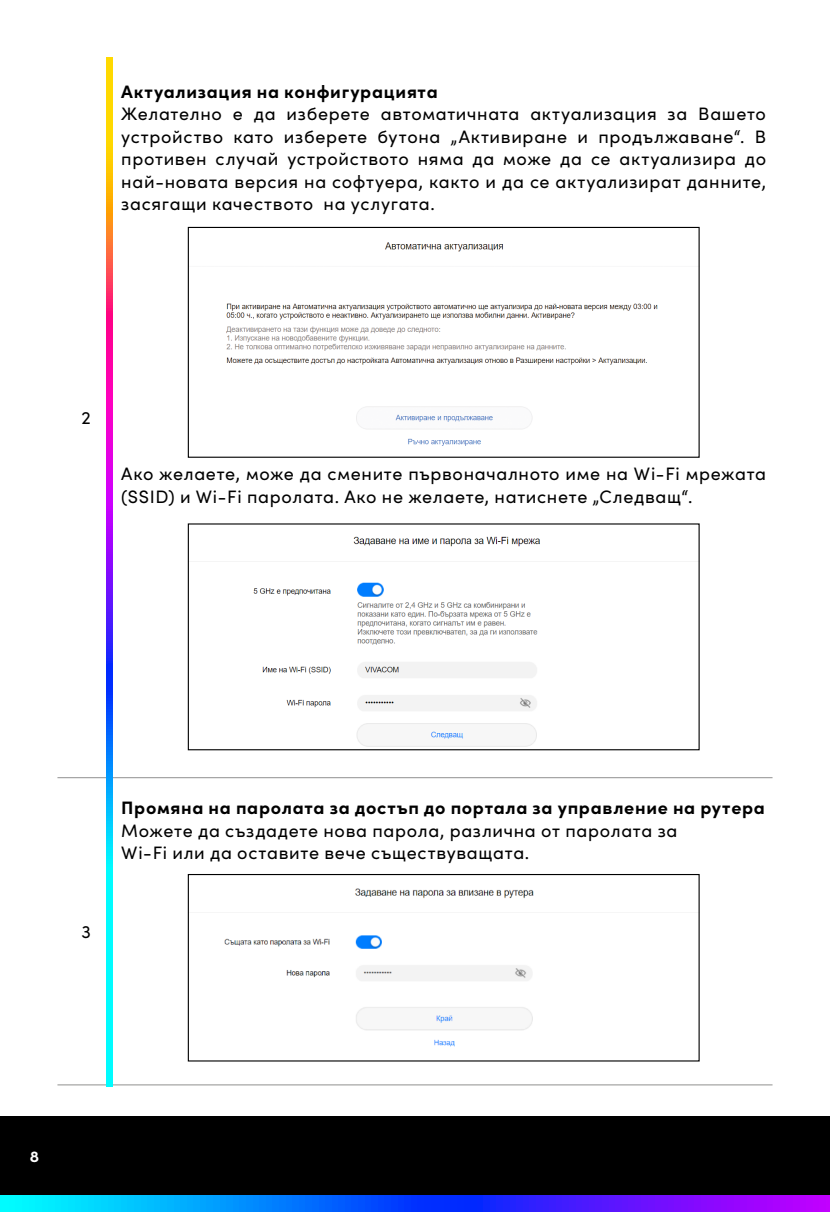
<style>
.page{position:relative;width:830px;height:1212px;background:#fff}
.page>*{position:absolute;margin:0;border:0;box-sizing:border-box;transform-origin:0 0}
.t1{font:18px/22.5px "Sofia Pro";letter-spacing:.035em;color:#000}
.t2{font:700 18px "Sofia Pro";letter-spacing:.04em;color:#000}
.t3{font:700 15.75px "Sofia Pro";color:#fff}
</style>
<div class="page">
<div style="left:0;top:1116px;width:829px;height:96px;background:#000"></div>
<svg style="left:2px;top:1195px;width:827px;height:17px;background:#2d59ff"></svg>
<svg style="left:0;top:1195px;width:2px;height:17px"></svg>
<hr style="left:57px;top:1084px;width:58px;height:1px;background:#9d9d9c">
<hr style="left:115px;top:1084px;width:657px;height:1px;background:#9d9d9c">
<hr style="left:57px;top:777px;width:58px;height:1px;background:#9d9d9c">
<hr style="left:115px;top:777px;width:657px;height:1px;background:#9d9d9c">
<img style="left:226px;top:242px;width:432px;height:204px">
<div style="left:188px;top:227px;width:511px;height:231px;border:1px solid #000"></div>
<img style="left:253px;top:536px;width:287px;height:211px">
<div style="left:188px;top:523px;width:511px;height:227px;border:1px solid #000"></div>
<img style="left:224px;top:888px;width:310px;height:159px">
<div style="left:188px;top:874px;width:511px;height:187px;border:1px solid #000"></div>
<svg style="left:106px;top:57px;width:7px;height:1029px;background:#7e7bbb"></svg>
<p class="t2" style="left:121px;top:78px;width:318px">Актуализация на конфигурацията</p>
<p class="t1" style="left:121px;top:102px;width:646px;text-align:justify">Желателно е да изберете автоматичната актуализация за Вашето устройство като изберете бутона „Активиране и продължаване“. В противен случай устройството няма да може да се актуализира до най-новата версия на софтуера, както и да се актуализират данните, засягащи качеството на услугата.</p>
<p class="t1" style="left:81px;top:405px;width:11px">2</p>
<p class="t1" style="left:121px;top:462px;width:646px">Ако желаете, може да смените първоначалното име на Wi-Fi мрежата (SSID) и Wi-Fi паролата. Ако не желаете, натиснете „Следващ“.</p>
<p class="t1" style="left:81px;top:919px;width:11px">3</p>
<p class="t2" style="left:121px;top:794px;width:645px">Промяна на паролата за достъп до портала за управление на рутера</p>
<p class="t1" style="left:121px;top:818px;width:557px">Можете да създадете нова парола, различна от паролата за<br>Wi-Fi или да оставите вече съществуващата.</p>
<p class="t3" style="left:30px;top:1144px;width:11px">8</p>
</div>
